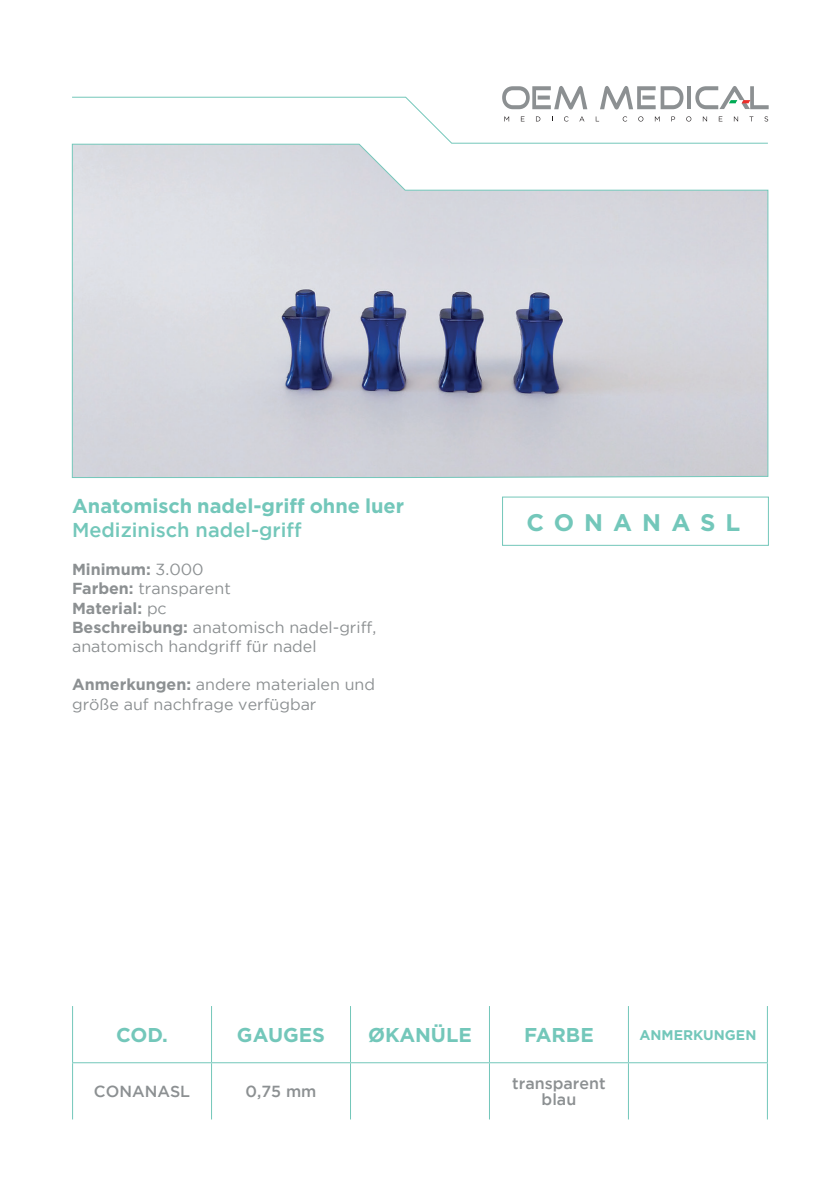
<style>
.page{position:relative;width:840px;height:1191px;background:#fff}
.page>*{position:absolute;margin:0;border:0;box-sizing:border-box;transform-origin:0 0}
.t1{font:700 24px "Gotham";letter-spacing:.42em;color:#73c7ba}
.t2{font:700 20px "Gotham";color:#73c7ba}
.t3{font:500 20px "Gotham";color:#73c7ba}
.t4{font:16px/19.2px "Gotham";color:#8c9092}
.t5{font:500 16px/16px "Gotham";color:#8c9092;text-align:center}
.t6{font:700 14px "Gotham";color:#73c7ba}
.s1{font-weight:700}
</style>
<div class="page">
<svg style="left:72px;top:86px;width:696px;height:58px"></svg>
<svg style="left:72px;top:144px;width:696px;height:334px;background:#c4cdd6"></svg>
<hr style="left:72px;top:1006px;width:1px;height:56px;background:#73c7ba">
<hr style="left:211px;top:1006px;width:1px;height:56px;background:#73c7ba">
<hr style="left:350px;top:1006px;width:1px;height:56px;background:#73c7ba">
<hr style="left:488px;top:1006px;width:1px;height:56px;background:#73c7ba">
<hr style="left:627px;top:1006px;width:1px;height:56px;background:#73c7ba">
<hr style="left:766px;top:1006px;width:1px;height:56px;background:#73c7ba">
<hr style="left:72px;top:1062px;width:139px;height:1px;background:#73c7ba">
<hr style="left:211px;top:1062px;width:139px;height:1px;background:#73c7ba">
<hr style="left:350px;top:1062px;width:139px;height:1px;background:#73c7ba">
<hr style="left:489px;top:1062px;width:139px;height:1px;background:#73c7ba">
<hr style="left:628px;top:1062px;width:139px;height:1px;background:#73c7ba">
<hr style="left:72px;top:1063px;width:1px;height:56px;background:#73c7ba">
<hr style="left:211px;top:1063px;width:1px;height:56px;background:#73c7ba">
<hr style="left:350px;top:1063px;width:1px;height:56px;background:#73c7ba">
<hr style="left:488px;top:1063px;width:1px;height:56px;background:#73c7ba">
<hr style="left:627px;top:1063px;width:1px;height:56px;background:#73c7ba">
<hr style="left:766px;top:1063px;width:1px;height:56px;background:#73c7ba">
<p class="t2" style="left:72px;top:492px;width:333px">Anatomisch nadel-griff ohne luer</p>
<p class="t3" style="left:72px;top:518px;width:231px">Medizinisch nadel-griff</p>
<p class="t4" style="left:72px;top:560px;width:305px"><span class="s1">Minimum:</span> 3.000<br><span class="s1">Farben:</span> transparent<br><span class="s1">Material:</span> pc<br><span class="s1">Beschreibung:</span> anatomisch nadel-griff, anatomisch handgriff für nadel</p>
<p class="t4" style="left:72px;top:675px;width:304px"><span class="s1">Anmerkungen:</span> andere materialen und größe auf nachfrage verfügbar</p>
<h1 class="t1" style="left:526px;top:506px;width:215px">CONANASL</h1>
<p class="t2" style="left:116px;top:1021px;width:53px">COD.</p>
<p class="t2" style="left:237px;top:1021px;width:89px">GAUGES</p>
<p class="t2" style="left:368px;top:1021px;width:105px">ØKANÜLE</p>
<p class="t2" style="left:524px;top:1021px;width:71px">FARBE</p>
<p class="t6" style="left:639px;top:1025px;width:118px">ANMERKUNGEN</p>
<p class="t5" style="left:94px;top:1083px;width:98px">CONANASL</p>
<p class="t5" style="left:245px;top:1083px;width:72px">0,75 mm</p>
<p class="t5" style="left:512px;top:1075px;width:95px">transparent blau</p>
</div>
